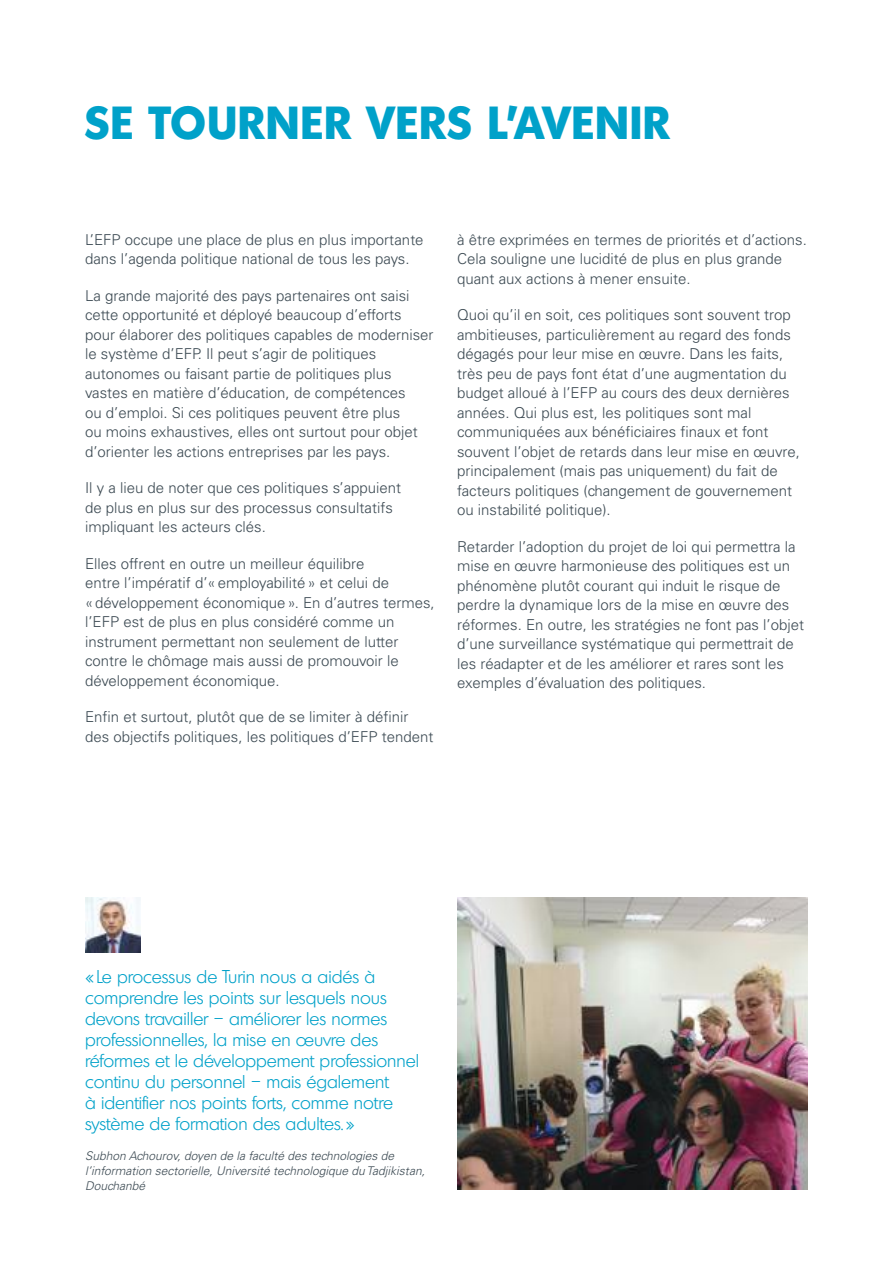
<style>
.page{position:relative;width:893px;height:1263px;background:#fff}
.page>*{position:absolute;margin:0;border:0;box-sizing:border-box;transform-origin:0 0}
.t1{font:700 45px "Montreal TS";letter-spacing:.03em;color:#00a1c9}
.t2{font:300 18px/21px "Montreal TS";color:#00a1c9}
.t3{font:300 15px/19.5px "Univers LT Std";color:#3c4a53}
.t4{font:italic 300 12px/15px "Univers LT Std";color:#3c4a53}
</style>
<div class="page">
<img style="left:457px;top:897px;width:351px;height:292px">
<img style="left:85px;top:897px;width:55px;height:55px">
<h1 class="t1" style="left:85px;top:92px;width:586px">SE TOURNER VERS L’AVENIR</h1>
<p class="t3" style="left:85px;top:230px;width:340px">L’EFP occupe une place de plus en plus importante dans l’agenda politique national de tous les pays.</p>
<p class="t3" style="left:85px;top:286px;width:350px">La grande majorité des pays partenaires ont saisi cette opportunité et déployé beaucoup d’efforts pour élaborer des politiques capables de moderniser le système d’EFP. Il peut s’agir de politiques autonomes ou faisant partie de politiques plus vastes en matière d’éducation, de compétences<br>ou d’emploi. Si ces politiques peuvent être plus<br>ou moins exhaustives, elles ont surtout pour objet d’orienter les actions entreprises par les pays.</p>
<p class="t3" style="left:85px;top:478px;width:318px">Il y a lieu de noter que ces politiques s’appuient de plus en plus sur des processus consultatifs impliquant les acteurs clés.</p>
<p class="t3" style="left:85px;top:554px;width:351px">Elles offrent en outre un meilleur équilibre<br>entre l’impératif d’«employabilité» et celui de «développement économique». En d’autres termes, l’EFP est de plus en plus considéré comme un instrument permettant non seulement de lutter contre le chômage mais aussi de promouvoir le développement économique.</p>
<p class="t3" style="left:85px;top:707px;width:350px">Enfin et surtout, plutôt que de se limiter à définir des objectifs politiques, les politiques d’EFP tendent</p>
<p class="t3" style="left:457px;top:230px;width:351px">à être exprimées en termes de priorités et d’actions.<br>Cela souligne une lucidité de plus en plus grande quant aux actions à mener ensuite.</p>
<p class="t3" style="left:457px;top:305px;width:344px">Quoi qu’il en soit, ces politiques sont souvent trop ambitieuses, particulièrement au regard des fonds dégagés pour leur mise en œuvre. Dans les faits, très peu de pays font état d’une augmentation du budget alloué à l’EFP au cours des deux dernières années. Qui plus est, les politiques sont mal communiquées aux bénéficiaires finaux et font souvent l’objet de retards dans leur mise en œuvre, principalement (mais pas uniquement) du fait de facteurs politiques (changement de gouvernement ou instabilité politique).</p>
<p class="t3" style="left:457px;top:537px;width:348px">Retarder l’adoption du projet de loi qui permettra la mise en œuvre harmonieuse des politiques est un phénomène plutôt courant qui induit le risque de perdre la dynamique lors de la mise en œuvre des réformes. En outre, les stratégies ne font pas l’objet d’une surveillance systématique qui permettrait de les réadapter et de les améliorer et rares sont les exemples d’évaluation des politiques.</p>
<p class="t2" style="left:85px;top:965px;width:336px">«Le processus de Turin nous a aidés à comprendre les points sur lesquels nous devons travailler – améliorer les normes professionnelles, la mise en œuvre des réformes et le développement professionnel continu du personnel – mais également<br>à identifier nos points forts, comme notre système de formation des adultes.»</p>
<p class="t4" style="left:85px;top:1148px;width:341px">Subhon Achourov, doyen de la faculté des technologies de l’information sectorielle, Université technologique du Tadjikistan,<br>Douchanbé</p>
</div>
